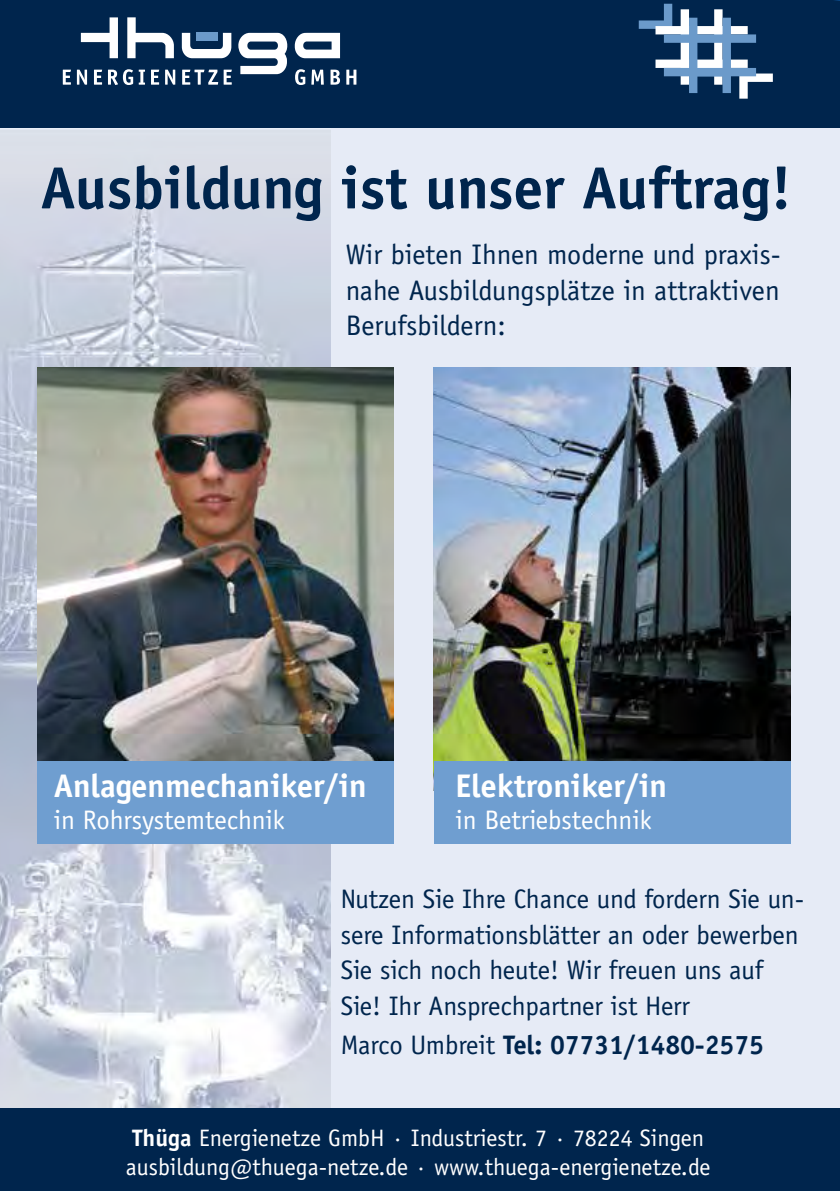
<style>
.page{position:relative;width:840px;height:1191px;background:#fff}
.page>*{position:absolute;margin:0;border:0;box-sizing:border-box;transform-origin:0 0}
.t1{font:700 59.6px "Officina Sans LT";color:#00254d}
.t2{font:700 32.8px "Officina Sans LT";letter-spacing:-.005em;color:#fff}
.t3{font:28.4px/35.8px "Officina Sans LT";color:#00254d;text-align:justify}
.t4{font:26.8px/35.8px "Officina Sans LT";letter-spacing:-.005em;color:#00254d}
.t5{font:26.8px "Officina Sans LT";letter-spacing:-.005em;color:#fff}
.t6{font:700 26.8px "Officina Sans LT";letter-spacing:-.005em;color:#00254d}
.t7{font:23.8px/29.8px "Officina Sans LT";color:#fff}
.s1{font-weight:400}
.s2{font-weight:700}
</style>
<div class="page">
<div style="left:0;top:108px;width:839px;height:1008px;background:#e6ebf6"></div>
<img style="left:0;top:127px;width:330px;height:981px">
<div style="left:0;top:0;width:611px;height:127px;background:#00254d"></div>
<svg style="left:81px;top:17px;width:37px;height:41px"></svg>
<svg style="left:127px;top:17px;width:47px;height:41px"></svg>
<svg style="left:182px;top:33px;width:49px;height:25px"></svg>
<svg style="left:63px;top:70px;width:8px;height:15px"></svg>
<svg style="left:77px;top:70px;width:10px;height:15px"></svg>
<svg style="left:94px;top:70px;width:8px;height:15px"></svg>
<svg style="left:108px;top:69px;width:25px;height:16px"></svg>
<svg style="left:139px;top:70px;width:6px;height:15px"></svg>
<svg style="left:151px;top:70px;width:8px;height:15px"></svg>
<svg style="left:165px;top:70px;width:10px;height:15px"></svg>
<svg style="left:182px;top:70px;width:50px;height:15px"></svg>
<svg style="left:238px;top:33px;width:102px;height:52px"></svg>
<svg style="left:346px;top:70px;width:10px;height:15px"></svg>
<div style="left:366px;top:0;width:473px;height:127px;background:#00254d"></div>
<svg style="left:638px;top:4px;width:134px;height:95px"></svg>
<div style="left:0;top:1108px;width:839px;height:83px;background:#00254d"></div>
<img style="left:37px;top:368px;width:357px;height:393px">
<div style="left:37px;top:761px;width:357px;height:83px;background:#6f9ed0"></div>
<img style="left:433px;top:368px;width:357px;height:393px">
<div style="left:433px;top:761px;width:357px;height:83px;background:#6f9ed0"></div>
<h1 class="t1" style="left:40px;top:151px;width:752px">Ausbildung ist unser Auftrag!</h1>
<p class="t3" style="left:345px;top:236px;width:436px">Wir bieten Ihnen moderne und praxis&shy;nahe Ausbildungsplätze in attraktiven Berufsbildern:</p>
<p class="t2" style="left:54px;top:765px;width:314px">Anlagenmechaniker/in</p>
<p class="t5" style="left:54px;top:804px;width:232px">in Rohrsystemtechnik</p>
<p class="t2" style="left:455px;top:765px;width:213px">Elektroniker/in</p>
<p class="t5" style="left:455px;top:804px;width:197px">in Betriebstechnik</p>
<p class="t4" style="left:340px;top:881px;width:464px">Nutzen Sie Ihre Chance und fordern Sie un&shy;sere Informationsblätter an oder bewerben Sie sich noch heute! Wir freuen uns auf Sie! Ihr Ansprechpartner ist Herr</p>
<p class="t6" style="left:340px;top:1028px;width:424px"><span class="s1">Marco Umbreit</span> Tel: 07731/1480-2575</p>
<p class="t7" style="left:126px;top:1122px;width:586px"><span class="s2">Thüga</span> Energienetze GmbH · Industriestr. 7 · 78224 Singen ausbildung@thuega-netze.de · www.thuega-energienetze.de</p>
</div>
